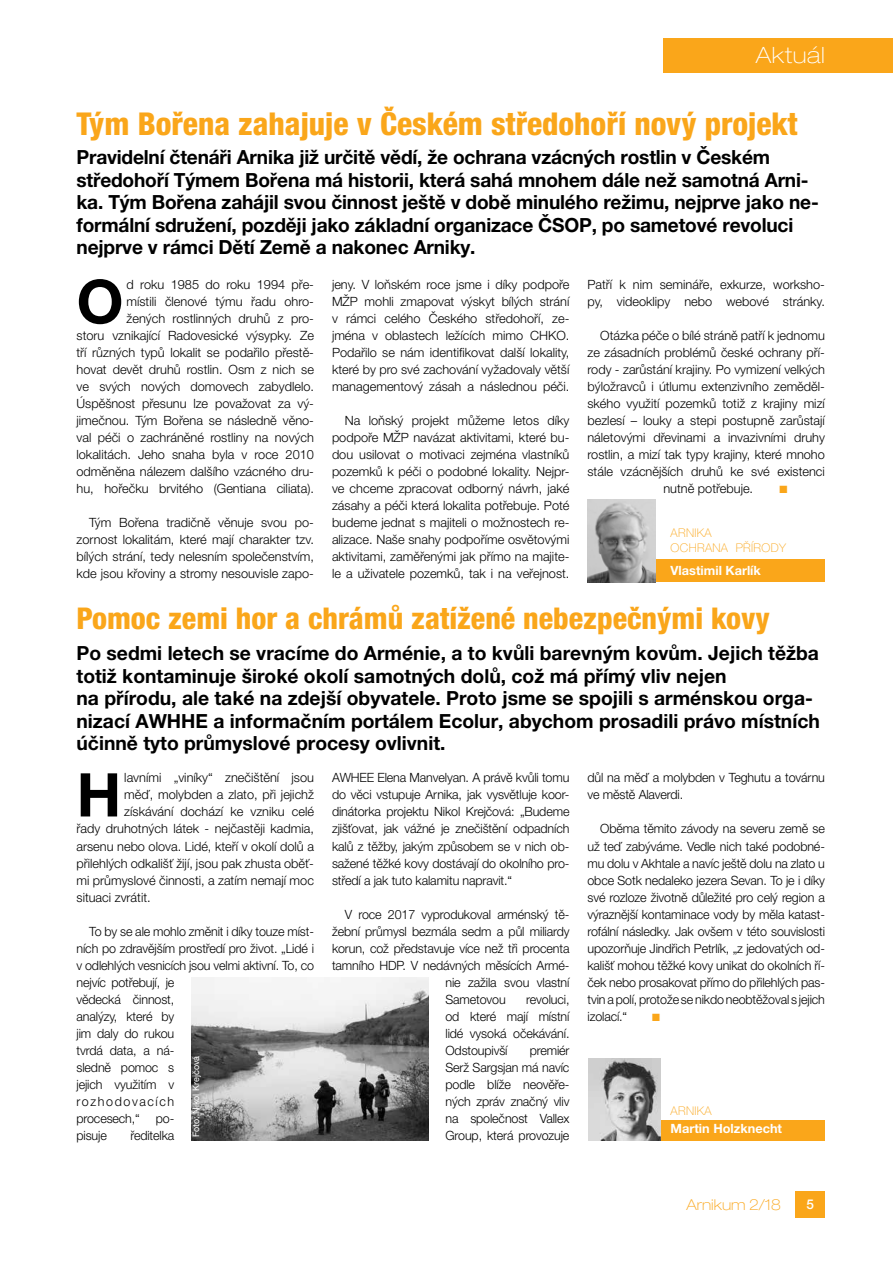
<style>
.page{position:relative;width:893px;height:1263px;background:#fff}
.page>*{position:absolute;margin:0;border:0;box-sizing:border-box;transform-origin:0 0}
.t1{font:700 60.45px "Helvetica Neue LT Pro";color:#000}
.t2{font:800 condensed 31.5px "Helvetica Neue LT Pro";color:#faa61a}
.t3{font:800 condensed 30px "Helvetica Neue LT Pro";color:#faa61a}
.t4{font:100 expanded 22.5px "Helvetica Neue LT Pro";letter-spacing:.03em;color:#fff}
.t5{font:700 19.5px/22.5px "Helvetica Neue LT Pro";letter-spacing:-.01em;color:#000}
.t6{font:100 expanded 15px "Helvetica Neue LT Pro";color:#faa61a}
.t7{font:500 13.5px "Helvetica Neue LT Pro";color:#fff}
.t8{font:300 12.75px/17px "Helvetica Neue LT Pro";color:#000;text-align:justify}
.t9{font:700 12.75px "Helvetica Neue LT Pro";color:#fff}
.t10{font:100 12px/14.4px "Helvetica Neue LT Pro";letter-spacing:.03em;color:#faa61a}
.t11{font:10.5px "Zapf Dingbats ITC";color:#faa61a}
.t12{font:9px "Helvetica Neue LT Pro";color:#fff}
</style>
<div class="page">
<div style="left:796px;top:1191px;width:29px;height:26px;background:#faa61a"></div>
<div style="left:663px;top:38px;width:230px;height:34px;background:#faa61a"></div>
<div style="left:603px;top:559px;width:222px;height:23px;background:#faa61a"></div>
<img style="left:587px;top:499px;width:69px;height:83px">
<div style="left:657px;top:1120px;width:168px;height:20px;background:#faa61a"></div>
<img style="left:589px;top:1058px;width:71px;height:82px">
<img style="left:191px;top:978px;width:237px;height:162px">
<h3 class="t4" style="left:756px;top:42px;width:71px">Aktuál</h3>
<h2 class="t2" style="left:77px;top:105px;width:723px">Tým Bořena zahajuje v Českém středohoří nový projekt</h2>
<p class="t5" style="left:77px;top:146px;width:744px">Pravidelní čtenáři Arnika již určitě vědí, že ochrana vzácných rostlin v Českém středohoří Týmem Bořena má historii, která sahá mnohem dále než samotná Arni&shy;ka. Tým Bořena zahájil svou činnost ještě v době minulého režimu, nejprve jako ne&shy;formální sdružení, později jako základní organizace ČSOP, po sametové revoluci nejprve v rámci Dětí Země a nakonec Arniky.</p>
<h1 class="t1" style="left:77px;top:264px;width:48px">O</h1>
<p class="t8" style="left:77px;top:276px;width:239px;text-align:right">d roku 1985 do roku 1994 pře-<br>místili členové týmu řadu ohro-<br>žených rostlinných druhů z pro-<br>storu vznikající Radovesické výsypky. Ze tří různých typů lokalit se podařilo přestě&shy;hovat devět druhů rostlin. Osm z nich se ve svých nových domovech zabydlelo.<br>Úspěšnost přesunu lze považovat za vý&shy;jimečnou. Tým Bořena se následně věno&shy;val péči o zachráněné rostliny na nových lokalitách. Jeho snaha byla v roce 2010 odměněna nálezem dalšího vzácného dru&shy;hu, hořečku brvitého (Gentiana ciliata).</p>
<p class="t8" style="left:77px;top:514px;width:239px;text-indent:13px">Tým Bořena tradičně věnuje svou po&shy;zornost lokalitám, které mají charakter tzv. bílých strání, tedy nelesním společenstvím, kde jsou křoviny a stromy nesouvisle zapo-</p>
<p class="t8" style="left:332px;top:276px;width:239px">jeny. V loňském roce jsme i díky podpoře MŽP mohli zmapovat výskyt bílých strání v rámci celého Českého středohoří, ze&shy;jména v oblastech ležících mimo CHKO.<br>Podařilo se nám identifikovat další lokality, které by pro své zachování vyžadovaly větší managementový zásah a následnou péči.</p>
<p class="t8" style="left:332px;top:412px;width:239px;text-indent:13px">Na loňský projekt můžeme letos díky podpoře MŽP navázat aktivitami, které bu&shy;dou usilovat o motivaci zejména vlastníků pozemků k péči o podobné lokality. Nejpr&shy;ve chceme zpracovat odborný návrh, jaké zásahy a péči která lokalita potřebuje. Poté budeme jednat s majiteli o možnostech re&shy;alizace. Naše snahy podpoříme osvětovými aktivitami, zaměřenými jak přímo na majite&shy;le a uživatele pozemků, tak i na veřejnost.</p>
<p class="t8" style="left:587px;top:276px;width:239px">Patří k nim semináře, exkurze, worksho&shy;py, videoklipy nebo webové stránky.</p>
<p class="t8" style="left:600px;top:327px;width:226px">Otázka péče o bílé stráně patří k jednomu</p>
<p class="t8" style="left:587px;top:344px;width:239px">ze zásadních problémů české ochrany pří-</p>
<p class="t8" style="left:587px;top:361px;width:239px">rody - zarůstání krajiny. Po vymizení velkých</p>
<p class="t8" style="left:587px;top:378px;width:239px">býložravců i útlumu extenzivního zeměděl-</p>
<p class="t8" style="left:587px;top:395px;width:239px">ského využití pozemků totiž z krajiny mizí</p>
<p class="t8" style="left:587px;top:412px;width:239px">bezlesí – louky a stepi postupně zarůstají</p>
<p class="t8" style="left:587px;top:429px;width:239px">náletovými dřevinami a invazivními druhy</p>
<p class="t8" style="left:587px;top:446px;width:239px">rostlin, a mizí tak typy krajiny, které mnoho</p>
<p class="t8" style="left:587px;top:463px;width:239px">stále vzácnějších druhů ke své existenci</p>
<p class="t8" style="left:663px;top:480px;width:91px">nutně potřebuje.</p>
<p class="t11" style="left:779px;top:485px;width:9px">■</p>
<p class="t10" style="left:671px;top:526px;width:117px">ARNIKA<br>OCHRANA PŘÍRODY</p>
<p class="t9" style="left:671px;top:562px;width:92px">Vlastimil Karlík</p>
<h3 class="t3" style="left:77px;top:600px;width:695px">Pomoc zemi hor a chrámů zatížené nebezpečnými kovy</h3>
<p class="t5" style="left:77px;top:642px;width:745px">Po sedmi letech se vracíme do Arménie, a to kvůli barevným kovům. Jejich těžba totiž kontaminuje široké okolí samotných dolů, což má přímý vliv nejen<br>na přírodu, ale také na zdejší obyvatele. Proto jsme se spojili s arménskou orga&shy;nizací AWHHE a informačním portálem Ecolur, abychom prosadili právo místních účinně tyto průmyslové procesy ovlivnit.</p>
<h1 class="t1" style="left:77px;top:757px;width:46px">H</h1>
<p class="t8" style="left:124px;top:769px;width:191px">lavními „viníky“ znečištění jsou</p>
<p class="t8" style="left:332px;top:769px;width:239px">AWHEE Elena Manvelyan. A právě kvůli tomu do věci vstupuje Arnika, jak vysvětluje koor&shy;dinátorka projektu Nikol Krejčová: „Budeme zjišťovat, jak vážné je znečištění odpadních kalů z těžby, jakým způsobem se v nich ob&shy;sažené těžké kovy dostávají do okolního pro&shy;středí a jak tuto kalamitu napravit.“</p>
<p class="t8" style="left:345px;top:905px;width:226px">V roce 2017 vyprodukoval arménský tě-</p>
<p class="t8" style="left:332px;top:922px;width:239px">žební průmysl bezmála sedm a půl miliardy</p>
<p class="t8" style="left:332px;top:939px;width:239px">korun, což představuje více než tři procenta</p>
<p class="t8" style="left:332px;top:956px;width:239px">tamního HDP. V nedávných měsících Armé-</p>
<p class="t8" style="left:445px;top:973px;width:125px">nie zažila svou vlastní</p>
<p class="t8" style="left:445px;top:990px;width:62px">Sametovou</p>
<p class="t8" style="left:587px;top:769px;width:239px">důl na měď a molybden v Teghutu a továrnu ve městě Alaverdi.</p>
<p class="t8" style="left:587px;top:820px;width:239px;text-indent:13px">Oběma těmito závody na severu země se už teď zabýváme. Vedle nich také podobné&shy;mu dolu v Akhtale a navíc ještě dolu na zlato u obce Sotk nedaleko jezera Sevan. To je i díky své rozloze životně důležité pro celý region a výraznější kontaminace vody by měla katast&shy;rofální následky. Jak ovšem v této souvislosti upozorňuje Jindřich Petrlík, „z jedovatých od&shy;kališť mohou těžké kovy unikat do okolních ří&shy;ček nebo prosakovat přímo do přilehlých pas&shy;tvin a polí, protože se nikdo neobtěžoval s jejich izolací.“</p>
<p class="t8" style="left:124px;top:786px;width:191px">měď, molybden a zlato, při jejichž</p>
<p class="t8" style="left:124px;top:803px;width:191px">získávání dochází ke vzniku celé</p>
<p class="t8" style="left:77px;top:820px;width:239px">řady druhotných látek - nejčastěji kadmia,</p>
<p class="t8" style="left:77px;top:837px;width:239px">arsenu nebo olova. Lidé, kteří v okolí dolů a</p>
<p class="t8" style="left:77px;top:854px;width:239px">přilehlých odkališť žijí, jsou pak zhusta oběť-</p>
<p class="t8" style="left:77px;top:871px;width:239px">mi průmyslové činnosti, a zatím nemají moc</p>
<p class="t8" style="left:77px;top:888px;width:76px">situaci zvrátit.</p>
<p class="t8" style="left:77px;top:922px;width:239px;text-align:left;text-indent:13px">To by se ale mohlo změnit i díky touze míst&shy;ních po zdravějším prostředí pro život. „Lidé i v odlehlých vesnicích jsou velmi aktivní. To, co nejvíc potřebují, je<br>vědecká činnost,<br>analýzy, které by<br>jim daly do rukou<br>tvrdá data, a ná-<br>sledně pomoc s<br>jejich využitím v<br>rozhodovacích<br>procesech,“</p>
<p class="t8" style="left:445px;top:990px;width:125px;text-indent:81px">revoluci, od které mají místní lidé vysoká očekávání.<br>Odstoupivší</p>
<p class="t11" style="left:652px;top:1012px;width:9px">■</p>
<p class="t8" style="left:445px;top:1041px;width:125px;text-indent:84px">premiér Serž Sargsjan má navíc podle blíže neověře&shy;ných zpráv značný vliv na společnost Vallex Group, která provozuje</p>
<p class="t12" style="left:191px;top:1137px;width:83px;rotate:-90deg">Foto: Nikol Krejčová</p>
<p class="t10" style="left:671px;top:1103px;width:43px">ARNIKA</p>
<p class="t8" style="left:156px;top:1109px;width:20px">po-</p>
<p class="t9" style="left:671px;top:1121px;width:113px">Martin Holzknecht</p>
<p class="t8" style="left:77px;top:1126px;width:32px">pisuje</p>
<p class="t8" style="left:130px;top:1126px;width:45px">ředitelka</p>
<p class="t6" style="left:686px;top:1196px;width:96px">Arnikum 2/18</p>
<p class="t7" style="left:806px;top:1196px;width:9px">5</p>
</div>
